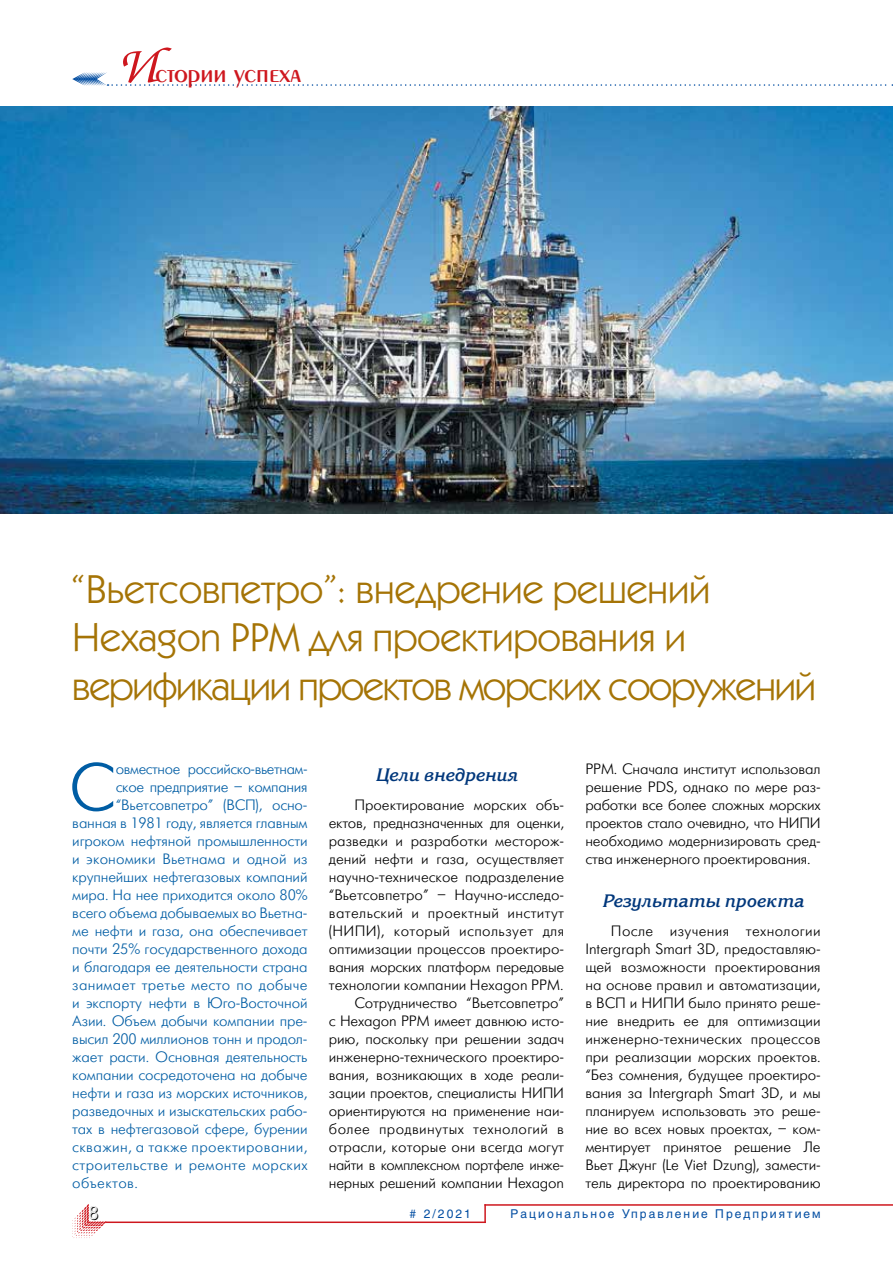
<style>
.page{position:relative;width:893px;height:1263px;background:#fff}
.page>*{position:absolute;margin:0;border:0;box-sizing:border-box;transform-origin:0 0}
.t1{font:66.45px "Futuris Light C";color:#005da4}
.t2{font:40.5px/48.6px "Kabel C";color:#a57406}
.t3{font:27px "Penta Demi";color:#ce171e}
.t4{font:italic 700 18px "Korinna C";color:#00377b}
.t5{font:18px "Futuris Shadow C";color:#000}
.t6{font:15px/18px "Futuris Light C";letter-spacing:-.01em;color:#000;text-align:justify}
.t7{font:15px "Futuris Light C";letter-spacing:-.01em;color:#005da4}
.t8{font:15px "Futuris Light C";letter-spacing:.025em;color:#005da4}
.t9{font:15px "Futuris Light C";letter-spacing:.02em;color:#005da4}
.t10{font:15px "Futuris Light C";letter-spacing:.01em;color:#005da4}
.t11{font:12px "Helios";letter-spacing:.17em;color:#034ea2}
.s1{font-family:"Zapf Chancery C";font-size:54px}
</style>
<div class="page">
<svg style="left:72px;top:1204px;width:34px;height:34px"></svg>
<svg style="left:484px;top:1206px;width:2px;height:15px"></svg>
<hr style="left:105px;top:1221px;width:381px;height:2px;background:#ce171e">
<hr style="left:484px;top:1204px;width:409px;height:2px;background:#ce171e">
<svg style="left:72px;top:72px;width:821px;height:14px"></svg>
<img style="left:0;top:106px;width:893px;height:407px">
<h3 class="t3" style="left:117px;top:60px;width:186px"><span class="s1">И</span>стории успеха</h3>
<h2 class="t2" style="left:72px;top:563px;width:745px">“Вьетсовпетро”: внедрение решений<br>Hexagon PPM для проектирования и верификации проектов морских сооружений</h2>
<h1 class="t1" style="left:69px;top:753px;width:48px">С</h1>
<p class="t7" style="left:116px;top:761px;width:193px">овместное российско-вьетнам-</p>
<p class="t7" style="left:116px;top:779px;width:193px">ское предприятие – компания</p>
<p class="t7" style="left:116px;top:797px;width:193px">“Вьетсовпетро” (ВСП), осно-</p>
<p class="t7" style="left:72px;top:815px;width:237px">ванная в 1981 году, является главным</p>
<p class="t7" style="left:72px;top:833px;width:237px">игроком нефтяной промышленности</p>
<p class="t10" style="left:72px;top:851px;width:237px">и экономики Вьетнама и одной из</p>
<p class="t7" style="left:72px;top:869px;width:237px">крупнейших нефтегазовых компаний</p>
<p class="t7" style="left:72px;top:887px;width:237px">мира. На нее приходится около 80%</p>
<p class="t7" style="left:72px;top:905px;width:237px">всего объема добываемых во Вьетна-</p>
<p class="t7" style="left:72px;top:923px;width:237px">ме нефти и газа, она обеспечивает</p>
<p class="t7" style="left:72px;top:941px;width:237px">почти 25% государственного дохода</p>
<p class="t7" style="left:72px;top:959px;width:237px">и благодаря ее деятельности страна</p>
<p class="t9" style="left:72px;top:977px;width:237px">занимает третье место по добыче</p>
<p class="t7" style="left:72px;top:995px;width:237px">и экспорту нефти в Юго-Восточной</p>
<p class="t7" style="left:72px;top:1013px;width:237px">Азии. Объем добычи компании пре-</p>
<p class="t7" style="left:72px;top:1031px;width:237px">высил 200 миллионов тонн и продол-</p>
<p class="t7" style="left:72px;top:1049px;width:237px">жает расти. Основная деятельность</p>
<p class="t7" style="left:72px;top:1067px;width:237px">компании сосредоточена на добыче</p>
<p class="t7" style="left:72px;top:1085px;width:237px">нефти и газа из морских источников,</p>
<p class="t7" style="left:72px;top:1103px;width:237px">разведочных и изыскательских рабо-</p>
<p class="t7" style="left:72px;top:1121px;width:237px">тах в нефтегазовой сфере, бурении</p>
<p class="t8" style="left:72px;top:1139px;width:237px">скважин, а также проектировании,</p>
<p class="t8" style="left:72px;top:1157px;width:237px">строительстве и ремонте морских</p>
<p class="t8" style="left:72px;top:1175px;width:67px">объектов.</p>
<p class="t5" style="left:89px;top:1204px;width:11px">8</p>
<p class="t4" style="left:376px;top:764px;width:143px">Цели внедрения</p>
<p class="t6" style="left:329px;top:796px;width:237px;text-align:right">Проектирование морских объ&shy;ектов, предназначенных для оценки, разведки и разработки месторож&shy;дений нефти и газа, осуществляет научно-техническое подразделение “Вьетсовпетро” – Научно-исследо&shy;вательский и проектный институт (НИПИ), который использует для оптимизации процессов проектиро&shy;вания морских платформ передовые технологии компании Hexagon PPM.<br>Сотрудничество “Вьетсовпетро”<br>с Hexagon PPM имеет давнюю исто&shy;рию, поскольку при решении задач инженерно-технического проектиро&shy;вания, возникающих в ходе реали&shy;зации проектов, специалисты НИПИ ориентируются на применение наи&shy;более продвинутых технологий в отрасли, которые они всегда могут найти в комплексном портфеле инже&shy;нерных решений компании Hexagon</p>
<p class="t6" style="left:585px;top:760px;width:237px">PPM. Сначала институт использовал решение PDS, однако по мере раз&shy;работки все более сложных морских проектов стало очевидно, что НИПИ необходимо модернизировать сред&shy;ства инженерного проектирования.</p>
<p class="t4" style="left:602px;top:891px;width:203px">Результаты проекта</p>
<p class="t6" style="left:585px;top:922px;width:237px;text-indent:26px">После изучения технологии Intergraph Smart 3D, предоставляю&shy;щей возможности проектирования на основе правил и автоматизации, в ВСП и НИПИ было принято реше&shy;ние внедрить ее для оптимизации инженерно-технических процессов при реализации морских проектов. “Без сомнения, будущее проектиро&shy;вания за Intergraph Smart 3D, и мы планируем использовать это реше&shy;ние во всех новых проектах, – ком&shy;ментирует принятое решение Ле Вьет Джунг (Le Viet Dzung), замести&shy;тель директора по проектированию</p>
<p class="t11" style="left:410px;top:1207px;width:63px"># 2/2021</p>
<p class="t11" style="left:510px;top:1207px;width:312px">Рациональное Управление Предприятием</p>
</div>
